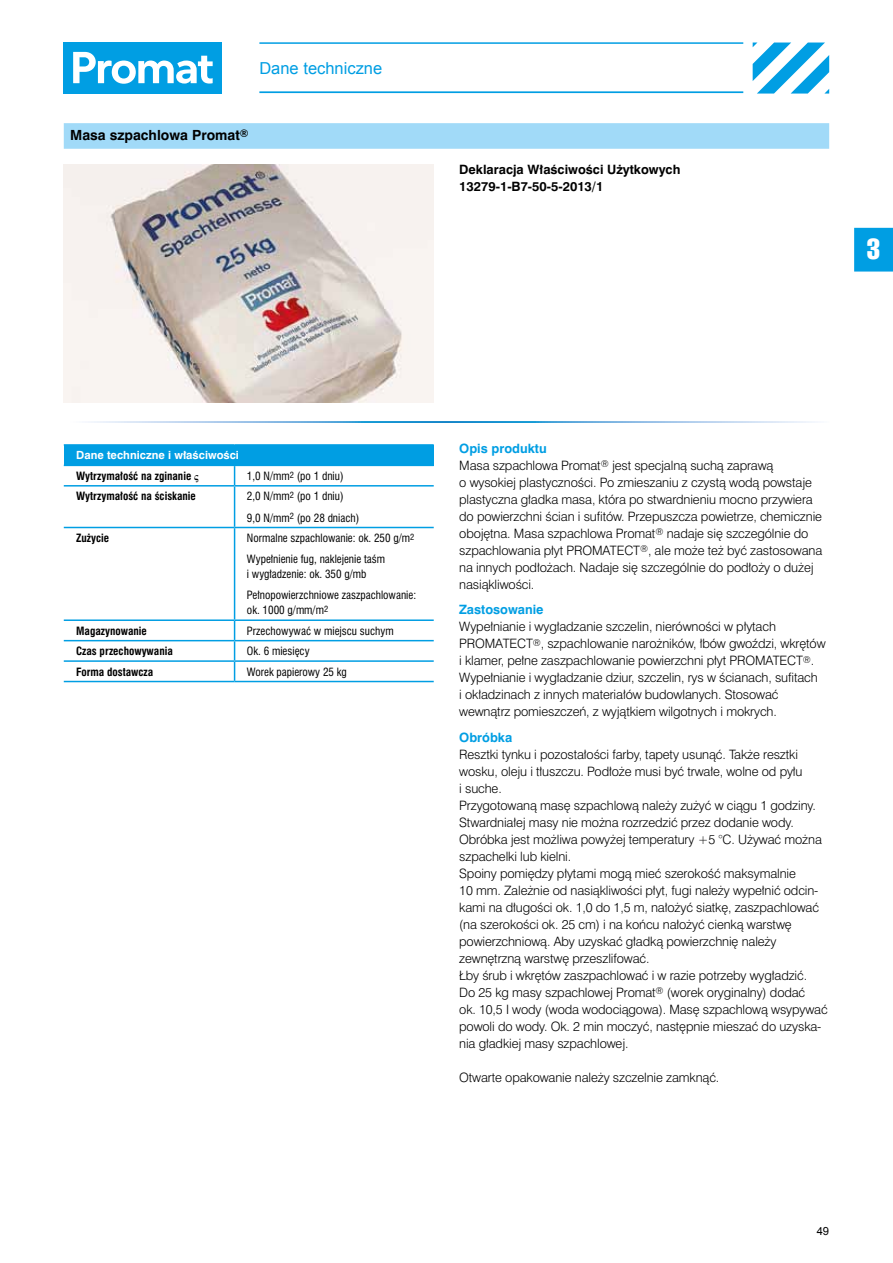
<style>
.page{position:relative;width:893px;height:1263px;background:#fff}
.page>*{position:absolute;margin:0;border:0;box-sizing:border-box;transform-origin:0 0}
.t1{font:24px "Swis 911 Cm PL";color:#fff}
.t2{font:16.5px "Arial";color:#009ee3}
.t3{font:700 13.05px "Swis 721 PL";color:#000}
.t4{font:12px/17px "Swis 721 Lt PL";letter-spacing:-.01em;color:#000}
.t5{font:700 12px/17px "Swis 721 PL";color:#000}
.t6{font:700 12px "Swis 721 PL";color:#009ee3}
.t7{font:11.25px "Arial";color:#000}
.t8{font:10.5px/21.3px "Swis 721 Cn PL";color:#000}
.t9{font:700 10.5px "Swis 721 Cn PL";color:#000}
.t10{font:700 10.5px "Swis 721 PL";color:#fff}
.s1{font-family:"Times New Roman"}
</style>
<div class="page">
<div style="left:64px;top:123px;width:765px;height:26px;background:#a1daf8"></div>
<div style="left:64px;top:445px;width:370px;height:20px;background:#009ee3"></div>
<hr style="left:64px;top:444px;width:171px;height:2px;background:#009ee3">
<hr style="left:235px;top:444px;width:199px;height:2px;background:#009ee3">
<hr style="left:64px;top:465px;width:171px;height:1px;background:#009ee3">
<hr style="left:235px;top:465px;width:199px;height:1px;background:#009ee3">
<svg style="left:234px;top:466px;width:1px;height:19px"></svg>
<hr style="left:64px;top:485px;width:171px;height:1px;background:#009ee3">
<hr style="left:235px;top:485px;width:199px;height:1px;background:#009ee3">
<hr style="left:234px;top:486px;width:1px;height:41px;background:#009ee3">
<hr style="left:64px;top:527px;width:171px;height:1px;background:#009ee3">
<hr style="left:235px;top:527px;width:199px;height:1px;background:#009ee3">
<hr style="left:234px;top:528px;width:1px;height:91px;background:#009ee3">
<hr style="left:64px;top:619px;width:171px;height:2px;background:#009ee3">
<hr style="left:235px;top:619px;width:199px;height:2px;background:#009ee3">
<hr style="left:64px;top:640px;width:171px;height:1px;background:#009ee3">
<hr style="left:235px;top:640px;width:199px;height:1px;background:#009ee3">
<hr style="left:64px;top:660px;width:171px;height:2px;background:#009ee3">
<hr style="left:235px;top:660px;width:199px;height:2px;background:#009ee3">
<svg style="left:234px;top:621px;width:1px;height:60px"></svg>
<hr style="left:64px;top:681px;width:171px;height:1px;background:#009ee3">
<hr style="left:235px;top:681px;width:199px;height:1px;background:#009ee3">
<img style="left:64px;top:164px;width:370px;height:239px">
<hr style="left:259px;top:42px;width:484px;height:2px;background:#009ee3">
<hr style="left:259px;top:91px;width:484px;height:2px;background:#009ee3">
<svg style="left:735px;top:43px;width:95px;height:51px"></svg>
<div style="left:64px;top:42px;width:158px;height:51px;background:#009ee3"></div>
<svg style="left:73px;top:52px;width:140px;height:32px"></svg>
<div style="left:854px;top:228px;width:39px;height:44px;background:#009ee3"></div>
<h2 class="t2" style="left:259px;top:57px;width:124px">Dane techniczne</h2>
<p class="t3" style="left:70px;top:126px;width:180px">Masa szpachlowa Promat<sup>®</sup></p>
<p class="t5" style="left:459px;top:161px;width:223px">Deklaracja Właściwości Użytkowych<br>13279-1-B7-50-5-2013/1</p>
<h1 class="t1" style="left:867px;top:233px;width:15px">3</h1>
<p class="t10" style="left:76px;top:448px;width:164px">Dane techniczne i właściwości</p>
<p class="t9" style="left:76px;top:469px;width:124px">Wytrzymałość na zginanie <span class="s1">ς</span></p>
<p class="t8" style="left:247px;top:465px;width:98px">1,0 N/mm<sup>2</sup> (po 1 dniu)</p>
<p class="t9" style="left:76px;top:489px;width:121px">Wytrzymałość na ściskanie</p>
<p class="t8" style="left:247px;top:485px;width:114px">2,0 N/mm<sup>2</sup> (po 1 dniu)<br>9,0 N/mm<sup>2</sup> (po 28 dniach)</p>
<p class="t9" style="left:76px;top:531px;width:35px">Zużycie</p>
<p class="t8" style="left:247px;top:527px;width:169px">Normalne szpachlowanie: ok. 250 g/m<sup>2<br></sup>Wypełnienie fug, naklejenie taśm</p>
<p class="t8" style="left:247px;top:563px;width:171px">i wygładzenie: ok. 350 g/mb<br>Pełnopowierzchniowe zaszpachlowanie:</p>
<p class="t8" style="left:247px;top:599px;width:83px">ok. 1000 g/mm/m<sup>2</sup></p>
<p class="t9" style="left:76px;top:624px;width:72px">Magazynowanie</p>
<p class="t8" style="left:247px;top:620px;width:148px">Przechowywać w miejscu suchym</p>
<p class="t9" style="left:76px;top:644px;width:98px">Czas przechowywania</p>
<p class="t8" style="left:247px;top:640px;width:64px">Ok. 6 miesięcy</p>
<p class="t9" style="left:76px;top:665px;width:78px">Forma dostawcza</p>
<p class="t8" style="left:247px;top:661px;width:101px">Worek papierowy 25 kg</p>
<p class="t6" style="left:459px;top:440px;width:89px">Opis produktu</p>
<p class="t4" style="left:459px;top:456px;width:365px">Masa szpachlowa Promat<sup>®</sup> jest specjalną suchą zaprawą<br>o wysokiej plastyczności. Po zmieszaniu z czystą wodą powstaje plastyczna gładka masa, która po stwardnieniu mocno przywiera do powierzchni ścian i sufitów. Przepuszcza powietrze, chemicznie obojętna. Masa szpachlowa Promat<sup>®</sup> nadaje się szczególnie do szpachlowania płyt PROMATECT<sup>®</sup>, ale może też być zastosowana na innych podłożach. Nadaje się szczególnie do podłoży o dużej nasiąkliwości.</p>
<p class="t6" style="left:459px;top:602px;width:86px">Zastosowanie</p>
<p class="t4" style="left:459px;top:618px;width:368px">Wypełnianie i wygładzanie szczelin, nierówności w płytach PROMATECT<sup>®</sup>, szpachlowanie narożników, łbów gwoździ, wkrętów i klamer, pełne zaszpachlowanie powierzchni płyt PROMATECT<sup>®</sup>.<br>Wypełnianie i wygładzanie dziur, szczelin, rys w ścianach, sufitach<br>i okładzinach z innych materiałów budowlanych. Stosować wewnątrz pomieszczeń, z wyjątkiem wilgotnych i mokrych.</p>
<p class="t6" style="left:459px;top:729px;width:55px">Obróbka</p>
<p class="t4" style="left:459px;top:745px;width:370px">Resztki tynku i pozostałości farby, tapety usunąć. Także resztki wosku, oleju i tłuszczu. Podłoże musi być trwałe, wolne od pyłu<br>i suche.<br>Przygotowaną masę szpachlową należy zużyć w ciągu 1 godziny.<br>Stwardniałej masy nie można rozrzedzić przez dodanie wody.<br>Obróbka jest możliwa powyżej temperatury +5 °C. Używać można szpachelki lub kielni.<br>Spoiny pomiędzy płytami mogą mieć szerokość maksymalnie<br>10 mm. Zależnie od nasiąkliwości płyt, fugi należy wypełnić odcin&shy;kami na długości ok. 1,0 do 1,5 m, nałożyć siatkę, zaszpachlować (na szerokości ok. 25 cm) i na końcu nałożyć cienką warstwę powierzchniową. Aby uzyskać gładką powierzchnię należy zewnętrzną warstwę przeszlifować.<br>Łby śrub i wkrętów zaszpachlować i w razie potrzeby wygładzić.<br>Do 25 kg masy szpachlowej Promat<sup>®</sup> (worek oryginalny) dodać<br>ok. 10,5 I wody (woda wodociągowa). Masę szpachlową wsypywać powoli do wody. Ok. 2 min moczyć, następnie mieszać do uzyska&shy;nia gładkiej masy szpachlowej.</p>
<p class="t4" style="left:459px;top:1069px;width:262px">Otwarte opakowanie należy szczelnie zamknąć.</p>
<p class="t7" style="left:817px;top:1224px;width:14px">49</p>
</div>
